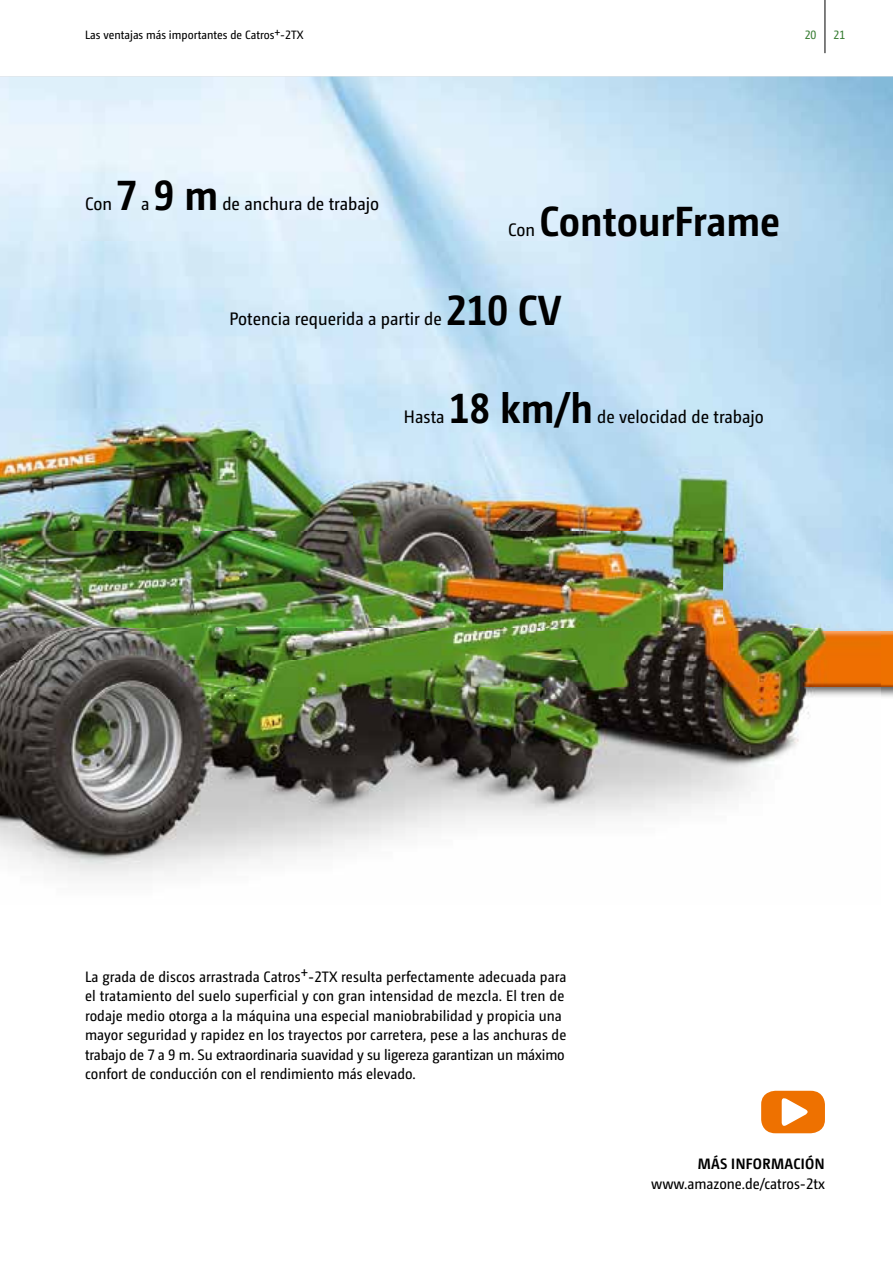
<style>
.page{position:relative;width:893px;height:1263px;background:#fff}
.page>*{position:absolute;margin:0;border:0;box-sizing:border-box;transform-origin:0 0}
.Subhead_regular{font:700 42px "Camingo Dos Pro S Cd";color:#000}
.Subhead_regular-2{font:18px "Camingo Dos Pro S Cd";color:#000}
.Body{font:15px/19.5px "Camingo Dos Pro S Cd";letter-spacing:.005em;color:#000}
.Beschreibung_QR-Code{font:15px "Camingo Dos Pro S Cd";color:#000}
.Beschreibung_QR-Code-2{font:700 15px "Camingo Dos Pro S Cd";letter-spacing:.025em;color:#000}
.Kolumnentitel{font:12px "Camingo Dos Pro S Cd";color:#000}
.t1{font:12px "Camingo Dos Pro S Cd";color:#387d33}
</style>
<div class="page">
<img style="left:0;top:332px;width:880px;height:545px">
<svg style="left:0;top:629px;width:1px;height:69px"></svg>
<svg style="left:0;top:77px;width:893px;height:255px"></svg>
<div style="left:761px;top:1091px;width:64px;height:42px;background:#ee7100;border-radius:14px"></div>
<svg style="left:782px;top:1098px;width:26px;height:28px"></svg>
<svg style="left:880px;top:687px;width:13px;height:10px"></svg>
<svg style="left:880px;top:629px;width:13px;height:2px"></svg>
<img style="left:880px;top:631px;width:13px;height:56px">
<hr style="left:825px;top:0;width:1px;height:53px;background:#000">
<p class="Kolumnentitel" style="left:85px;top:28px;width:220px">Las ventajas más importantes de Catros+-2TX</p>
<p class="t1" style="left:805px;top:28px;width:13px">20</p>
<p class="t1" style="left:833px;top:28px;width:13px">21</p>
<p class="Subhead_regular" style="left:116px;top:170px;width:103px">7 9 m</p>
<p class="Subhead_regular-2" style="left:141px;top:193px;width:10px">a</p>
<p class="Subhead_regular-2" style="left:222px;top:193px;width:158px">de anchura de trabajo</p>
<p class="Subhead_regular-2" style="left:85px;top:193px;width:28px">Con</p>
<p class="Subhead_regular" style="left:539px;top:196px;width:242px">ContourFrame</p>
<p class="Subhead_regular-2" style="left:508px;top:219px;width:28px">Con</p>
<p class="Subhead_regular" style="left:446px;top:285px;width:117px">210 CV</p>
<p class="Subhead_regular-2" style="left:230px;top:308px;width:214px">Potencia requerida a partir de</p>
<p class="Subhead_regular" style="left:449px;top:383px;width:145px">18 km/h</p>
<p class="Subhead_regular-2" style="left:597px;top:406px;width:168px">de velocidad de trabajo</p>
<p class="Subhead_regular-2" style="left:404px;top:406px;width:42px">Hasta</p>
<p class="Body" style="left:85px;top:967px;width:483px">La grada de discos arrastrada Catros+-2TX resulta perfectamente adecuada para el tratamiento del suelo superficial y con gran intensidad de mezcla. El tren de rodaje medio otorga a la máquina una especial maniobrabilidad y propicia una mayor seguridad y rapidez en los trayectos por carretera, pese a las anchuras de trabajo de 7 a 9 m. Su extraordinaria suavidad y su ligereza garantizan un máximo confort de conducción con el rendimiento más elevado.</p>
<p class="Beschreibung_QR-Code-2" style="left:698px;top:1155px;width:128px">MÁS INFORMACIÓN</p>
<p class="Beschreibung_QR-Code" style="left:651px;top:1174px;width:175px">www.amazone.de/catros-2tx</p>
</div>
